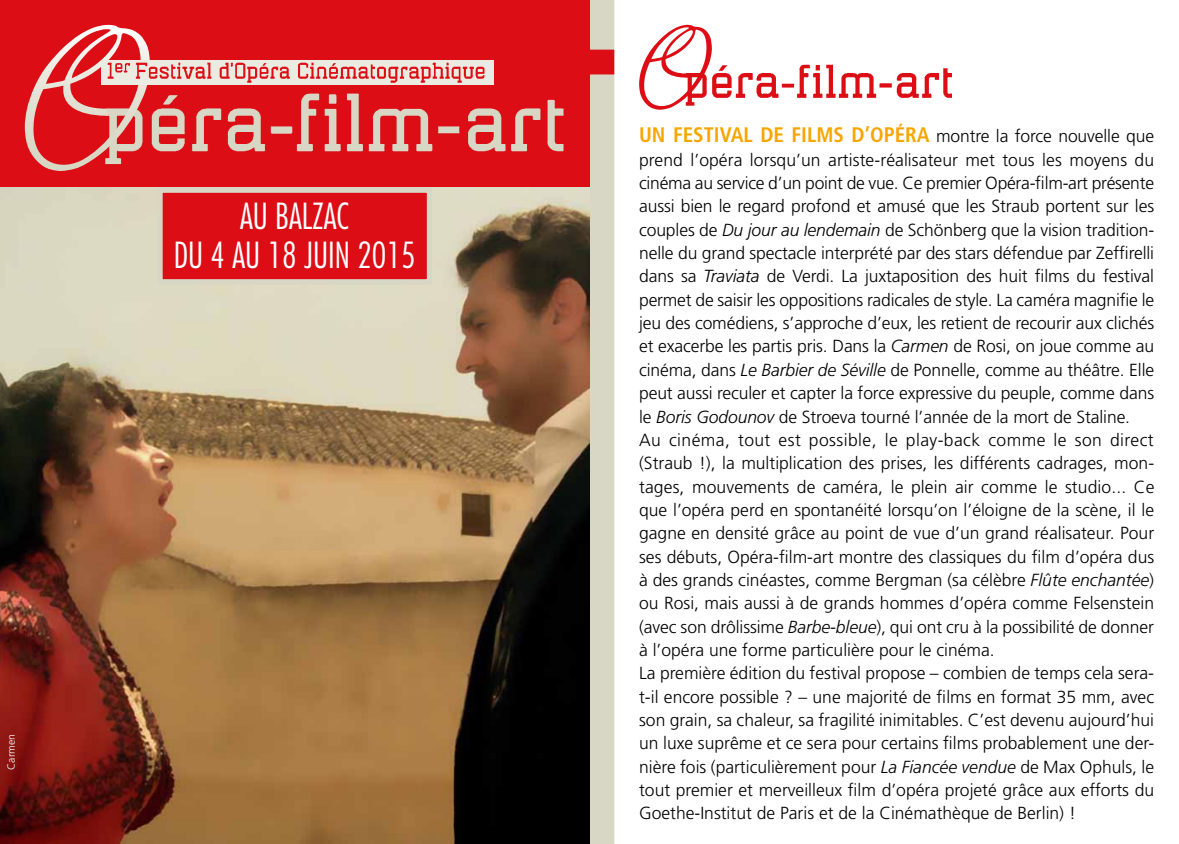
<style>
.page{position:relative;width:1179px;height:844px;background:#fff}
.page>*{position:absolute;margin:0;border:0;box-sizing:border-box;transform-origin:0 0}
.t1{font:300 condensed 35px/38.5px "Futura";color:#fff;text-align:center}
.t2{font:700 condensed 21px "Frutiger";color:#f7a600}
.t3{font:300 17.5px/23.3px "Frutiger";color:#000}
.t4{font:300 10.5px "Frutiger";color:#fff}
.s1{font-weight:300;font-stretch:normal;font-size:17.5px;color:#000}
.s2{font-style:italic}
</style>
<div class="page">
<svg style="left:589px;top:0;width:25px;height:843px;background:#bead9e"></svg>
<div style="left:0;top:0;width:589px;height:843px;background:#dc0d15"></div>
<img style="left:0;top:187px;width:589px;height:656px">
<img style="left:151px;top:94px;width:412px;height:58px">
<svg style="left:25px;top:25px;width:125px;height:146px"></svg>
<div style="left:101px;top:60px;width:392px;height:24px;background:#ecebe1"></div>
<img style="left:107px;top:62px;width:378px;height:21px">
<div style="left:160px;top:190px;width:269px;height:92px;background:#dc0d15"></div>
<div style="left:157px;top:187px;width:275px;height:97px;border:5px solid #d8d6c4"></div>
<img style="left:712px;top:65px;width:240px;height:33px">
<svg style="left:639px;top:25px;width:73px;height:85px"></svg>
<h1 class="t1" style="left:174px;top:197px;width:243px">AU BALZAC<br>DU 4 AU 18 JUIN 2015</h1>
<p class="t4" style="left:5px;top:769px;width:37px;rotate:-90deg">Carmen</p>
<p class="t2" style="left:639px;top:123px;width:516px">UN FESTIVAL DE FILMS D’OPÉRA <span class="s1">montre la force nouvelle que</span></p>
<p class="t3" style="left:639px;top:148px;width:517px">prend l’opéra lorsqu’un artiste-réalisateur met tous les moyens du cinéma au service d’un point de vue. Ce premier Opéra-film-art présente aussi bien le regard profond et amusé que les Straub portent sur les couples de <span class="s2">Du jour au lendemain</span> de Schönberg que la vision tradition&shy;nelle du grand spectacle interprété par des stars défendue par Zeffirelli dans sa <span class="s2">Traviata</span> de Verdi. La juxtaposition des huit films du festival permet de saisir les oppositions radicales de style. La caméra magnifie le jeu des comédiens, s’approche d’eux, les retient de recourir aux clichés et exacerbe les partis pris. Dans la <span class="s2">Carmen</span> de Rosi, on joue comme au cinéma, dans <span class="s2">Le Barbier de Séville</span> de Ponnelle, comme au théâtre. Elle peut aussi reculer et capter la force expressive du peuple, comme dans le <span class="s2">Boris Godounov</span> de Stroeva tourné l’année de la mort de Staline.<br>Au cinéma, tout est possible, le play-back comme le son direct (Straub !), la multiplication des prises, les différents cadrages, mon&shy;tages, mouvements de caméra, le plein air comme le studio... Ce que l’opéra perd en spontanéité lorsqu’on l’éloigne de la scène, il le gagne en densité grâce au point de vue d’un grand réalisateur. Pour ses débuts, Opéra-film-art montre des classiques du film d’opéra dus à des grands cinéastes, comme Bergman (sa célèbre <span class="s2">Flûte enchantée</span>) ou Rosi, mais aussi à de grands hommes d’opéra comme Felsenstein (avec son drôlissime <span class="s2">Barbe-bleue</span>), qui ont cru à la possibilité de donner à l’opéra une forme particulière pour le cinéma.<br>La première édition du festival propose – combien de temps cela sera&shy;t-il encore possible ? – une majorité de films en format 35 mm, avec son grain, sa chaleur, sa fragilité inimitables. C’est devenu aujourd’hui un luxe suprême et ce sera pour certains films probablement une der&shy;nière fois (particulièrement pour <span class="s2">La Fiancée vendue</span> de Max Ophuls, le tout premier et merveilleux film d’opéra projeté grâce aux efforts du Goethe-Institut de Paris et de la Cinémathèque de Berlin) !</p>
</div>
